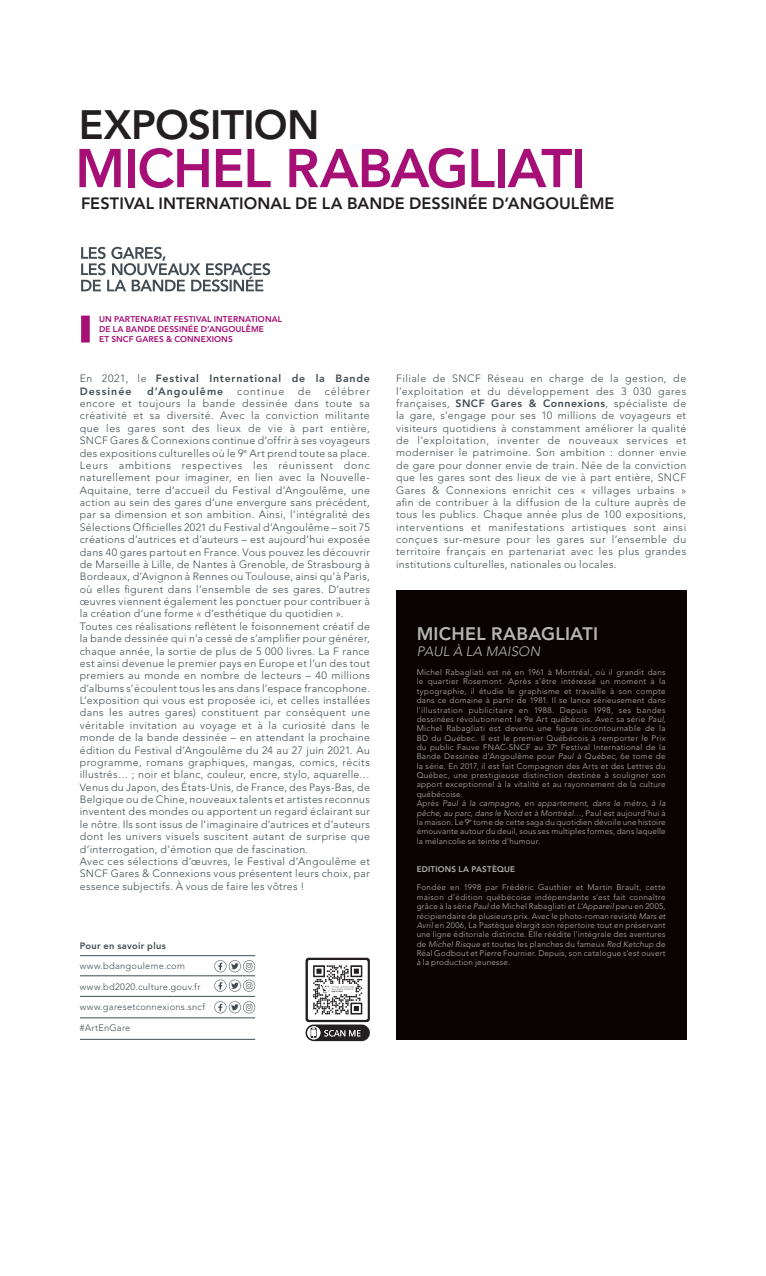
<style>
.page{position:relative;width:766px;height:1276px;background:#fff}
.page>*{position:absolute;margin:0;border:0;box-sizing:border-box;transform-origin:0 0}
.t1{font:800 54px "Avenir LT Std";letter-spacing:-.025em;color:#a50f76}
.t2{font:800 40.73px "Avenir LT Std";letter-spacing:-.02em;color:#231f20}
.t3{font:800 18px "Avenir LT Std";letter-spacing:.015em;color:#b7b6b0}
.t4{font:800 16.2px "Avenir LT Std";letter-spacing:.005em;color:#231f20}
.t5{font:italic 300 13.5px "Avenir LT Std";letter-spacing:.005em;color:#b7b6b0}
.t6{font:300 10.58px/12.4px "Avenir LT Std";letter-spacing:.035em;color:#424c52}
.t7{font:800 10.58px/12.4px "Avenir LT Std";letter-spacing:.075em;color:#424c52}
.t8{font:800 10.58px "Avenir LT Std";letter-spacing:.095em;color:#424c52}
.t9{font:300 10.58px "Avenir LT Std";letter-spacing:.085em;color:#424c52}
.t10{font:300 9.22px "Avenir LT Std";letter-spacing:.03em;color:#424c52}
.t11{font:800 9.22px "Avenir";letter-spacing:.035em;color:#424c52}
.t12{font:800 8.33px/10.1px "Avenir LT Std";letter-spacing:.01em;color:#a50f76}
.t13{font:300 8.1px/9.5px "Avenir LT Std";letter-spacing:.03em;color:#b7b6b0}
.t14{font:800 8.1px "Avenir LT Std";letter-spacing:.025em;color:#b7b6b0}
.s1{font-weight:300}
.s2{font-weight:800}
.s3{font-style:italic}
</style>
<div class="page">
<div style="left:81px;top:316px;width:9px;height:26px;background:#a50f76"></div>
<svg style="left:81px;top:247px;width:189px;height:45px"></svg>
<div style="left:396px;top:590px;width:290px;height:449px;background:#080302"></div>
<hr style="left:80px;top:955px;width:175px;height:1px;background:#424c52">
<hr style="left:80px;top:975px;width:175px;height:1px;background:#424c52">
<hr style="left:80px;top:996px;width:175px;height:1px;background:#424c52">
<svg style="left:214px;top:960px;width:41px;height:12px"></svg>
<svg style="left:214px;top:979px;width:41px;height:12px"></svg>
<svg style="left:214px;top:1001px;width:41px;height:12px"></svg>
<hr style="left:80px;top:1017px;width:175px;height:1px;background:#424c52">
<hr style="left:80px;top:1039px;width:175px;height:1px;background:#424c52">
<svg style="left:305px;top:957px;width:65px;height:84px"></svg>
<h2 class="t2" style="left:79px;top:101px;width:242px">EXPOSITION</h2>
<h1 class="t1" style="left:75px;top:136px;width:512px">MICHEL RABAGLIATI</h1>
<h3 class="t4" style="left:81px;top:194px;width:534px">FESTIVAL INTERNATIONAL DE LA BANDE DESSINÉE D’ANGOULÊME</h3>
<p class="t12" style="left:99px;top:314px;width:184px">UN PARTENARIAT FESTIVAL INTERNATIONAL<br>DE LA BANDE DESSINÉE D’ANGOULÊME<br>ET SNCF GARES &amp; CONNEXIONS</p>
<p class="t7" style="left:80px;top:372px;width:291px"><span class="s1">En 2021, le</span> Festival International de la Bande<br>Dessinée</p>
<p class="t6" style="left:80px;top:385px;width:291px;text-indent:245px">célébrer encore et toujours la bande dessinée dans toute sa créativité et sa diversité. Avec la conviction militante que les gares sont des lieux de vie à part entière, SNCF Gares &amp; Connexions continue d’offrir à ses voyageurs des expositions culturelles où le 9<sup>e</sup> Art prend toute sa place.<br>Leurs ambitions respectives les réunissent donc naturellement pour imaginer, en lien avec la Nouvelle-Aquitaine, terre d’accueil du Festival d’Angoulême, une action au sein des gares d’une envergure sans précédent, par sa dimension et son ambition. Ainsi, l’intégralité des Sélections Officielles 2021 du Festival d’Angoulême – soit 75 créations d’autrices et d’auteurs – est aujourd’hui exposée dans 40 gares partout en France. Vous pouvez les découvrir de Marseille à Lille, de Nantes à Grenoble, de Strasbourg à Bordeaux, d’Avignon à Rennes ou Toulouse, ainsi qu’à Paris, où elles figurent dans l’ensemble de ses gares. D’autres œuvres viennent également les ponctuer pour contribuer à la création d’une forme « d’esthétique du quotidien ».<br>Toutes ces réalisations reflètent le foisonnement créatif de la bande dessinée qui n’a cessé de s’amplifier pour générer, chaque année, la sortie de plus de 5 000 livres. La F rance est ainsi devenue le premier pays en Europe et l’un des tout premiers au monde en nombre de lecteurs – 40 millions d’albums s’écoulent tous les ans dans l’espace francophone.<br>L’exposition qui vous est proposée ici, et celles installées dans les autres gares) constituent par conséquent une véritable invitation au voyage et à la curiosité dans le monde de la bande dessinée – en attendant la prochaine édition du Festival d’Angoulême du 24 au 27 juin 2021. Au programme, romans graphiques, mangas, comics, récits illustrés… ; noir et blanc, couleur, encre, stylo, aquarelle… Venus du Japon, des États-Unis, de France, des Pays-Bas, de Belgique ou de Chine, nouveaux talents et artistes reconnus inventent des mondes ou apportent un regard éclairant sur le nôtre. Ils sont issus de l’imaginaire d’autrices et d’auteurs dont les univers visuels suscitent autant de surprise que d’interrogation, d’émotion que de fascination.<br>Avec ces sélections d’œuvres, le Festival d’Angoulême et SNCF Gares &amp; Connexions vous présentent leurs choix, par essence subjectifs. À vous de faire les vôtres !</p>
<p class="t8" style="left:147px;top:385px;width:78px">d’Angoulême</p>
<p class="t9" style="left:237px;top:385px;width:49px">continue</p>
<p class="t6" style="left:298px;top:385px;width:15px">de</p>
<p class="t11" style="left:80px;top:938px;width:88px">Pour en savoir plus</p>
<p class="t10" style="left:80px;top:961px;width:107px">www.bdangouleme.com</p>
<p class="t10" style="left:80px;top:981px;width:122px">www.bd2020.culture.gouv.fr</p>
<p class="t10" style="left:80px;top:1002px;width:127px">www.garesetconnexions.sncf</p>
<p class="t10" style="left:80px;top:1022px;width:52px">#ArtEnGare</p>
<p class="t6" style="left:396px;top:372px;width:291px;text-align:justify">Filiale de SNCF Réseau en charge de la gestion, de l’exploitation et du développement des 3 030 gares françaises, <span class="s2">SNCF Gares &amp; Connexions</span>, spécialiste de la gare, s’engage pour ses 10 millions de voyageurs et visiteurs quotidiens à constamment améliorer la qualité de l’exploitation, inventer de nouveaux services et moderniser le patrimoine. Son ambition : donner envie de gare pour donner envie de train. Née de la conviction que les gares sont des lieux de vie à part entière, SNCF Gares &amp; Connexions enrichit ces « villages urbains » afin de contribuer à la diffusion de la culture auprès de tous les publics. Chaque année plus de 100 expositions, interventions et manifestations artistiques sont ainsi conçues sur-mesure pour les gares sur l’ensemble du territoire français en partenariat avec les plus grandes institutions culturelles, nationales ou locales.</p>
<h3 class="t3" style="left:416px;top:623px;width:183px">MICHEL RABAGLIATI</h3>
<p class="t5" style="left:416px;top:644px;width:125px">PAUL À LA MAISON</p>
<p class="t13" style="left:416px;top:667px;width:250px">Michel Rabagliati est né en 1961 à Montréal, où il grandit dans le quartier Rosemont. Après s'être intéressé un moment à la typographie, il étudie le graphisme et travaille à son compte dans ce domaine à partir de 1981. Il se lance sérieusement dans l'illustration publicitaire en 1988. Depuis 1998, ses bandes dessinées révolutionnent le 9e Art québécois. Avec sa série <span class="s3">Paul</span>, Michel Rabagliati est devenu une figure incontournable de la BD du Québec. Il est le premier Québécois à remporter le Prix du public Fauve FNAC-SNCF au 37<sup>e</sup> Festival International de la Bande Dessinée d’Angoulême pour <span class="s3">Paul à Québec</span>, 6e tome de la série. En 2017, il est fait Compagnon des Arts et des Lettres du Québec, une prestigieuse distinction destinée à souligner son apport exceptionnel à la vitalité et au rayonnement de la culture québécoise.<br>Après <span class="s3">Paul à la campagne</span>, <span class="s3">en appartement</span>, <span class="s3">dans le métro</span>, <span class="s3">à la pêche</span>, <span class="s3">au parc</span>, <span class="s3">dans le Nord</span> et <span class="s3">à Montréal</span>…, Paul est aujourd’hui à la maison. Le 9<sup>e</sup> tome de cette saga du quotidien dévoile une histoire émouvante autour du deuil, sous ses multiples formes, dans laquelle la mélancolie se teinte d’humour.</p>
<p class="t14" style="left:416px;top:864px;width:100px">EDITIONS LA PASTÈQUE</p>
<p class="t13" style="left:416px;top:883px;width:250px;text-align:justify">Fondée en 1998 par Frédéric Gauthier et Martin Brault, cette maison d’édition québécoise indépendante s'est fait connaître grâce à la série <span class="s3">Paul</span> de Michel Rabagliati et <span class="s3">L’Appareil</span> paru en 2005, récipiendaire de plusieurs prix. Avec le photo-roman revisité <span class="s3">Mars et Avril</span> en 2006, La Pastèque élargit son répertoire tout en préservant une ligne éditoriale distincte. Elle réédite l'intégrale des aventures de <span class="s3">Michel Risque</span> et toutes les planches du fameux <span class="s3">Red Ketchup</span> de Réal Godbout et Pierre Fournier. Depuis, son catalogue s’est ouvert à la production jeunesse.</p>
</div>
